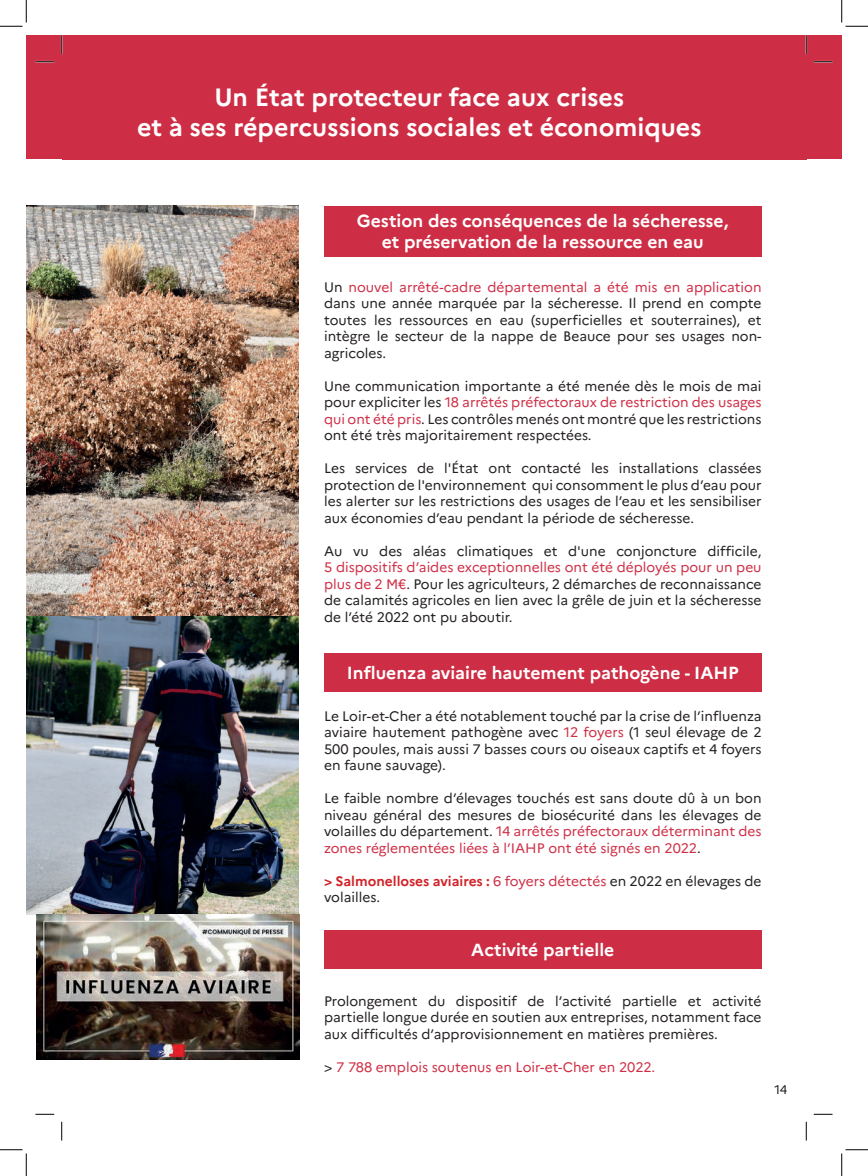
<style>
.page{position:relative;width:868px;height:1176px;background:#fff}
.page>*{position:absolute;margin:0;border:0;box-sizing:border-box;transform-origin:0 0}
.t1{font:700 25px/30px "Marianne";color:#fff;text-align:center}
.t2{font:700 17.5px/21px "Marianne";color:#fff;text-align:center}
.t3{font:13.75px/16.5px "Marianne";color:#231f20;text-align:justify}
.t4{font:13.75px "Marianne";color:#ce2e45}
.t5{font:12.5px "Marianne";color:#231f20}
.s1{color:#ce2e45}
.s2{font-weight:700;color:#d1232a}
.s3{color:#231f20}
</style>
<div class="page">
<div style="left:26px;top:35px;width:815px;height:124px;background:#ce2e45"></div>
<div style="left:324px;top:206px;width:437px;height:50px;background:#ce2e45"></div>
<div style="left:324px;top:653px;width:437px;height:38px;background:#ce2e45"></div>
<img style="left:26px;top:206px;width:273px;height:708px">
<img style="left:36px;top:914px;width:263px;height:145px">
<div style="left:324px;top:930px;width:437px;height:38px;background:#ce2e45"></div>
<svg style="left:35px;top:61px;width:19px;height:1px"></svg>
<svg style="left:813px;top:61px;width:19px;height:1px"></svg>
<svg style="left:35px;top:1113px;width:19px;height:2px"></svg>
<svg style="left:813px;top:1113px;width:19px;height:2px"></svg>
<svg style="left:61px;top:35px;width:1px;height:19px"></svg>
<svg style="left:61px;top:1122px;width:1px;height:18px"></svg>
<svg style="left:805px;top:35px;width:2px;height:19px"></svg>
<svg style="left:805px;top:1122px;width:2px;height:18px"></svg>
<svg style="left:0;top:0;width:27px;height:27px"></svg>
<svg style="left:0;top:1149px;width:27px;height:27px"></svg>
<svg style="left:841px;top:0;width:26px;height:27px"></svg>
<svg style="left:841px;top:1149px;width:26px;height:27px"></svg>
<h1 class="t1" style="left:137px;top:82px;width:566px">Un État protecteur face aux crises<br>et à ses répercussions sociales et économiques</h1>
<p class="t2" style="left:357px;top:210px;width:373px">Gestion des conséquences de la sécheresse, et préservation de la ressource en eau</p>
<p class="t3" style="left:324px;top:278px;width:439px">Un <span class="s1">nouvel arrêté-cadre départemental a été mis en application </span>dans une année marquée par la sécheresse. Il prend en compte toutes les ressources en eau (superficielles et souterraines), et intègre le secteur de la nappe de Beauce pour ses usages non&shy;agricoles.</p>
<p class="t3" style="left:324px;top:377px;width:439px">Une communication importante a été menée dès le mois de mai pour expliciter les <span class="s1">18 arrêtés préfectoraux de restriction des usages qui ont été pris</span>. Les contrôles menés ont montré que les restrictions ont été très majoritairement respectées.</p>
<p class="t3" style="left:324px;top:460px;width:439px">Les services de l'État ont contacté les installations classées protection de l'environnement qui consomment le plus d’eau pour les alerter sur les restrictions des usages de l’eau et les sensibiliser aux économies d’eau pendant la période de sécheresse.</p>
<p class="t3" style="left:324px;top:542px;width:439px">Au vu des aléas climatiques et d'une conjoncture difficile,</p>
<p class="t3" style="left:324px;top:559px;width:439px"><span class="s1">5 dispositifs d’aides exceptionnelles ont été déployés pour un peu plus de 2 M€</span>. Pour les agriculteurs, 2 démarches de reconnaissance de calamités agricoles en lien avec la grêle de juin et la sécheresse de l’été 2022 ont pu aboutir.</p>
<p class="t2" style="left:347px;top:662px;width:393px">Influenza aviaire hautement pathogène - IAHP</p>
<p class="t3" style="left:324px;top:707px;width:439px">Le Loir-et-Cher a été notablement touché par la crise de l’influenza aviaire hautement pathogène avec <span class="s1">12 foyers</span> (1 seul élevage de 2<br>500 poules, mais aussi 7 basses cours ou oiseaux captifs et 4 foyers en faune sauvage).</p>
<p class="t3" style="left:324px;top:790px;width:439px">Le faible nombre d’élevages touchés est sans doute dû à un bon niveau général des mesures de biosécurité dans les élevages de volailles du département. <span class="s1">14 arrêtés préfectoraux déterminant des zones réglementées liées à l’IAHP ont été signés en 2022</span>.</p>
<p class="t3" style="left:324px;top:872px;width:439px"><span class="s2">&gt; Salmonelloses aviaires :</span> <span class="s1">6 foyers détectés</span> en 2022 en élevages de volailles.</p>
<p class="t2" style="left:471px;top:939px;width:145px">Activité partielle</p>
<p class="t3" style="left:324px;top:992px;width:439px">Prolongement du dispositif de l’activité partielle et activité partielle longue durée en soutien aux entreprises, notamment face aux difficultés d’approvisionnement en matières premières.</p>
<p class="t4" style="left:324px;top:1058px;width:333px"><span class="s3">&gt;</span> 7 788 emplois soutenus en Loir-et-Cher en 2022.</p>
<p class="t5" style="left:774px;top:1081px;width:14px">14</p>
</div>
